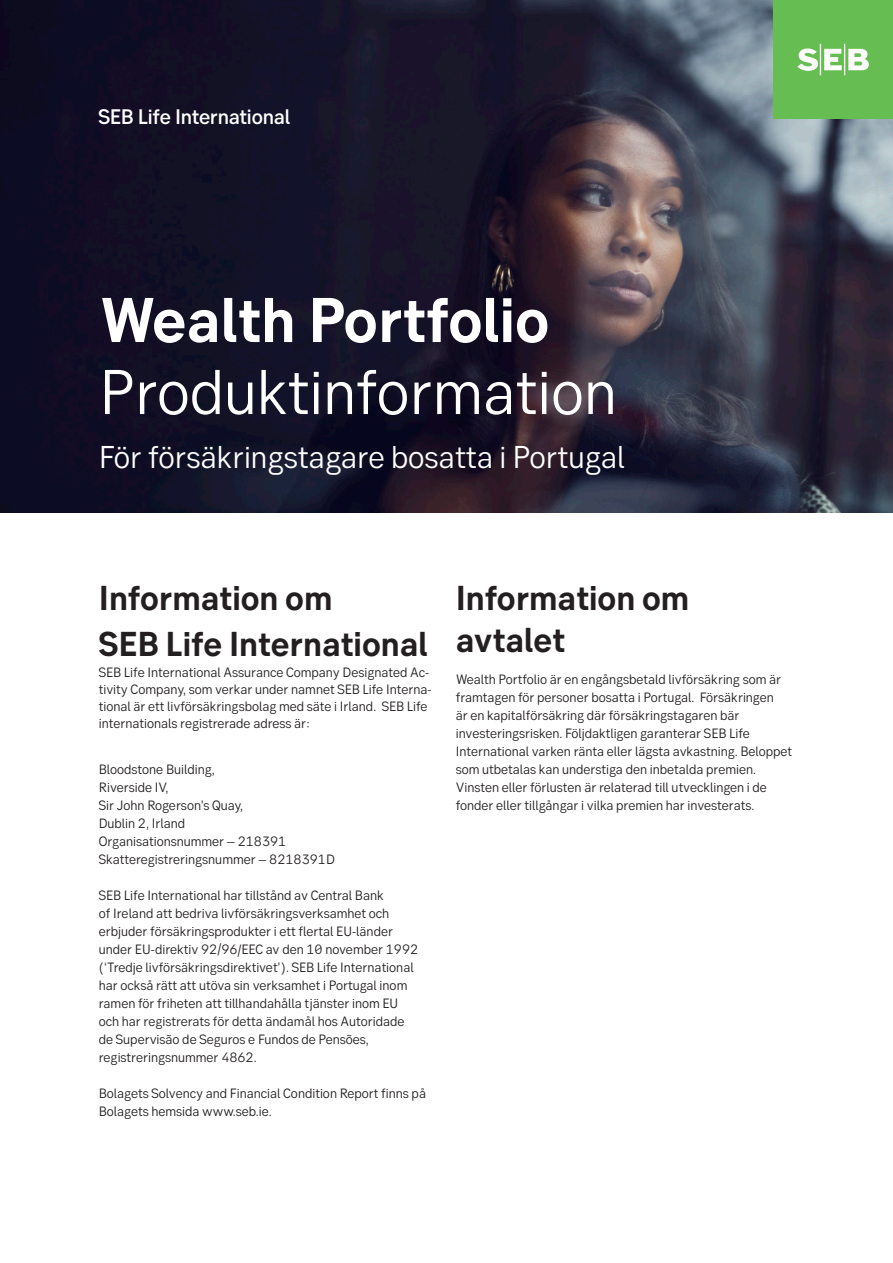
<style>
.page{position:relative;width:893px;height:1263px;background:#fff}
.page>*{position:absolute;margin:0;border:0;box-sizing:border-box;transform-origin:0 0}
._31pt_Heading{font:63px "SEB Sans Serif";color:#fff}
._42pt_Heading{font:700 63px "SEB Sans Serif";color:#fff}
.Headline_18{font:700 34.5px/41.4px "SEB Sans Serif";color:#231f20}
._31pt_Heading-2{font:31.5px "SEB Sans Serif";color:#fff}
.Rubrik{font:500 21px "SEB Sans Serif";letter-spacing:-.015em;color:#fff}
._9pt_Body_copy{font:13.5px/18px "SEB Sans Serif";color:#231f20}
._31pt_Heading-3{font:13.5px/18px "SEB Sans Serif";color:#231f20}
.Headline_18-2{font:13.5px/17px "SEB Sans Serif";color:#231f20}
</style>
<div class="page">
<img style="left:0;top:0;width:893px;height:512px">
<div style="left:774px;top:0;width:119px;height:119px;background:#66bd52"></div>
<svg style="left:797px;top:44px;width:72px;height:31px"></svg>
<p class="Rubrik" style="left:98px;top:104px;width:193px">SEB Life International</p>
<p class="_42pt_Heading" style="left:99px;top:282px;width:452px">Wealth Portfolio</p>
<p class="_31pt_Heading" style="left:99px;top:355px;width:519px">Produktinformation</p>
<p class="_31pt_Heading-2" style="left:99px;top:438px;width:527px">För försäkringstagare bosatta i Portugal</p>
<p class="Headline_18" style="left:99px;top:577px;width:235px">Information om</p>
<p class="Headline_18" style="left:99px;top:623px;width:330px">SEB Life International</p>
<p class="Headline_18-2" style="left:99px;top:664px;width:334px">SEB Life International Assurance Company Designated Ac&shy;tivity Company, som verkar under namnet SEB Life Interna&shy;tional är ett livförsäkringsbolag med säte i Irland. SEB Life internationals registrerade adress är:</p>
<p class="_9pt_Body_copy" style="left:99px;top:760px;width:117px">Bloodstone Building,</p>
<p class="_9pt_Body_copy" style="left:99px;top:778px;width:71px">Riverside IV,</p>
<p class="_9pt_Body_copy" style="left:99px;top:796px;width:146px">Sir John Rogerson’s Quay,</p>
<p class="_9pt_Body_copy" style="left:99px;top:814px;width:88px">Dublin 2, Irland</p>
<p class="_9pt_Body_copy" style="left:99px;top:832px;width:189px">Organisationsnummer – 218391</p>
<p class="_9pt_Body_copy" style="left:99px;top:850px;width:237px">Skatteregistreringsnummer – 8218391D</p>
<p class="_9pt_Body_copy" style="left:99px;top:886px;width:321px">SEB Life International har tillstånd av Central Bank<br>of Ireland att bedriva livförsäkringsverksamhet och erbjuder försäkringsprodukter i ett flertal EU-länder under EU-direktiv 92/96/EEC av den 10 november 1992 (‘Tredje livförsäkringsdirektivet’). SEB Life International har också rätt att utöva sin verksamhet i Portugal inom ramen för friheten att tillhandahålla tjänster inom EU och har registrerats för detta ändamål hos Autoridade de Supervisão de Seguros e Fundos de Pensões, registreringsnummer 4862.</p>
<p class="_9pt_Body_copy" style="left:99px;top:1084px;width:329px">Bolagets Solvency and Financial Condition Report finns på<br>Bolagets hemsida www.seb.ie.</p>
<p class="Headline_18" style="left:456px;top:577px;width:235px">Information om avtalet</p>
<p class="_31pt_Heading-3" style="left:456px;top:670px;width:338px">Wealth Portfolio är en engångsbetald livförsäkring som är framtagen för personer bosatta i Portugal. Försäkringen<br>är en kapitalförsäkring där försäkringstagaren bär investeringsrisken. Följdaktligen garanterar SEB Life International varken ränta eller lägsta avkastning. Beloppet som utbetalas kan understiga den inbetalda premien.<br>Vinsten eller förlusten är relaterad till utvecklingen i de fonder eller tillgångar i vilka premien har investerats.</p>
</div>
